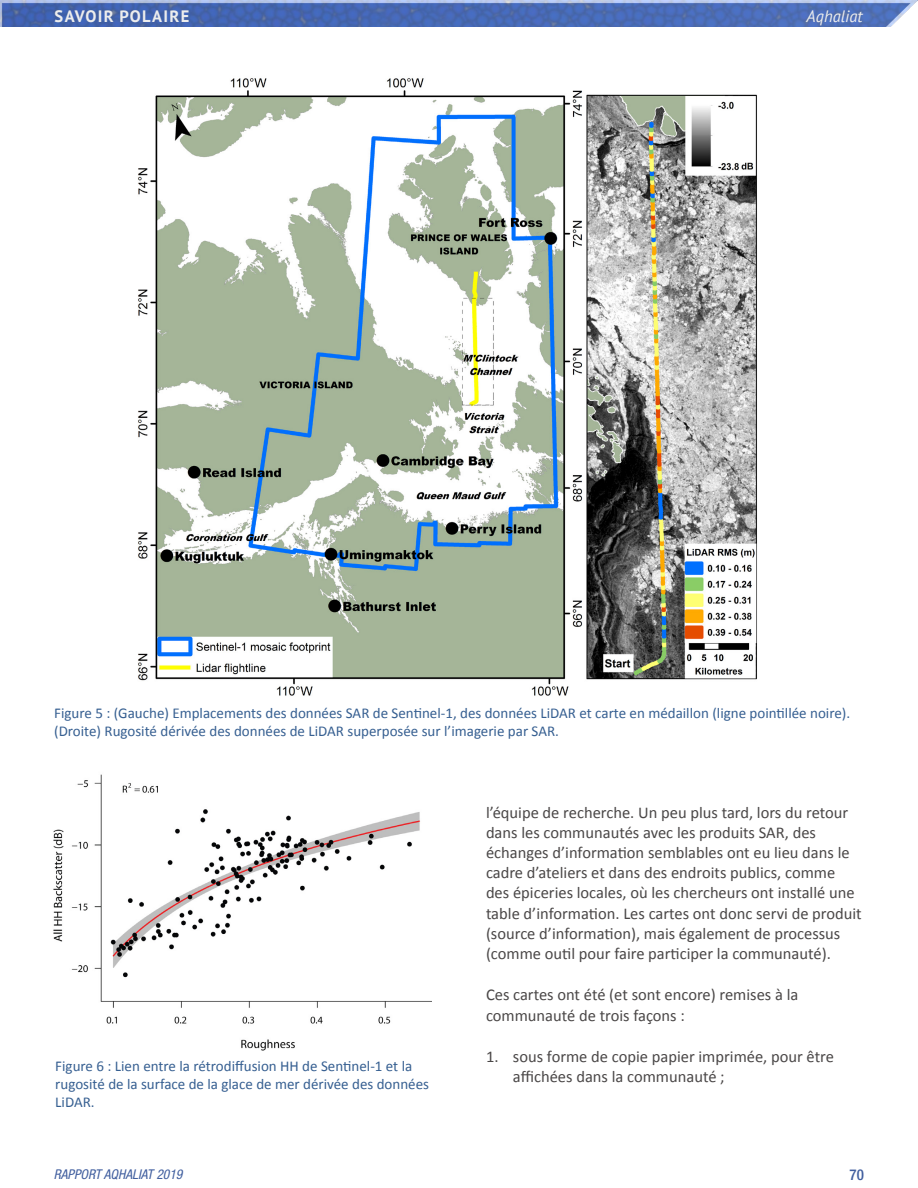
<style>
.page{position:relative;width:918px;height:1188px;background:#fff}
.page>*{position:absolute;margin:0;border:0;box-sizing:border-box;transform-origin:0 0}
.t1{font:16.5px/20.1px "Calibri";color:#4a4747}
.t2{font:700 16.5px "PT Sans";letter-spacing:.08em;color:#ededed}
.t3{font:italic 16.5px "PT Sans";color:#ededed}
.t4{font:15px/18px "Calibri";color:#365f91}
.t5{font:500 condensed 15px "Helvetica Neue LT Std";color:#415f9f}
.t6{font:italic condensed 13.5px "Helvetica Neue LT Std";color:#415f9f}
</style>
<div class="page">
<img style="left:0;top:0;width:918px;height:27px">
<img style="left:138px;top:78px;width:619px;height:618px">
<img style="left:53px;top:774px;width:379px;height:277px">
<p class="t2" style="left:55px;top:5px;width:136px">SAVOIR POLAIRE</p>
<p class="t3" style="left:807px;top:6px;width:58px">Aqhaliat</p>
<p class="t4" style="left:54px;top:704px;width:798px">Figure 5 : (Gauche) Emplacements des données SAR de Sentinel-1, des données LiDAR et carte en médaillon (ligne pointillée noire). (Droite) Rugosité dérivée des données de LiDAR superposée sur l’imagerie par SAR.</p>
<p class="t4" style="left:55px;top:1057px;width:375px">Figure 6 : Lien entre la rétrodiffusion HH de Sentinel-1 et la rugosité de la surface de la glace de mer dérivée des données<br>LiDAR.</p>
<p class="t1" style="left:486px;top:803px;width:377px">l’équipe de recherche. Un peu plus tard, lors du retour dans les communautés avec les produits SAR, des échanges d’information semblables ont eu lieu dans le cadre d’ateliers et dans des endroits publics, comme des épiceries locales, où les chercheurs ont installé une table d’information. Les cartes ont donc servi de produit (source d’information), mais également de processus (comme outil pour faire participer la communauté).</p>
<p class="t1" style="left:486px;top:985px;width:314px">Ces cartes ont été (et sont encore) remises à la communauté de trois façons :</p>
<p class="t1" style="left:513px;top:1047px;width:323px;text-indent:-27px">1. sous forme de copie papier imprimée, pour être affichées dans la communauté ;</p>
<p class="t6" style="left:54px;top:1167px;width:130px">RAPPORT AQHALIAT 2019</p>
<p class="t5" style="left:850px;top:1166px;width:16px">70</p>
</div>
